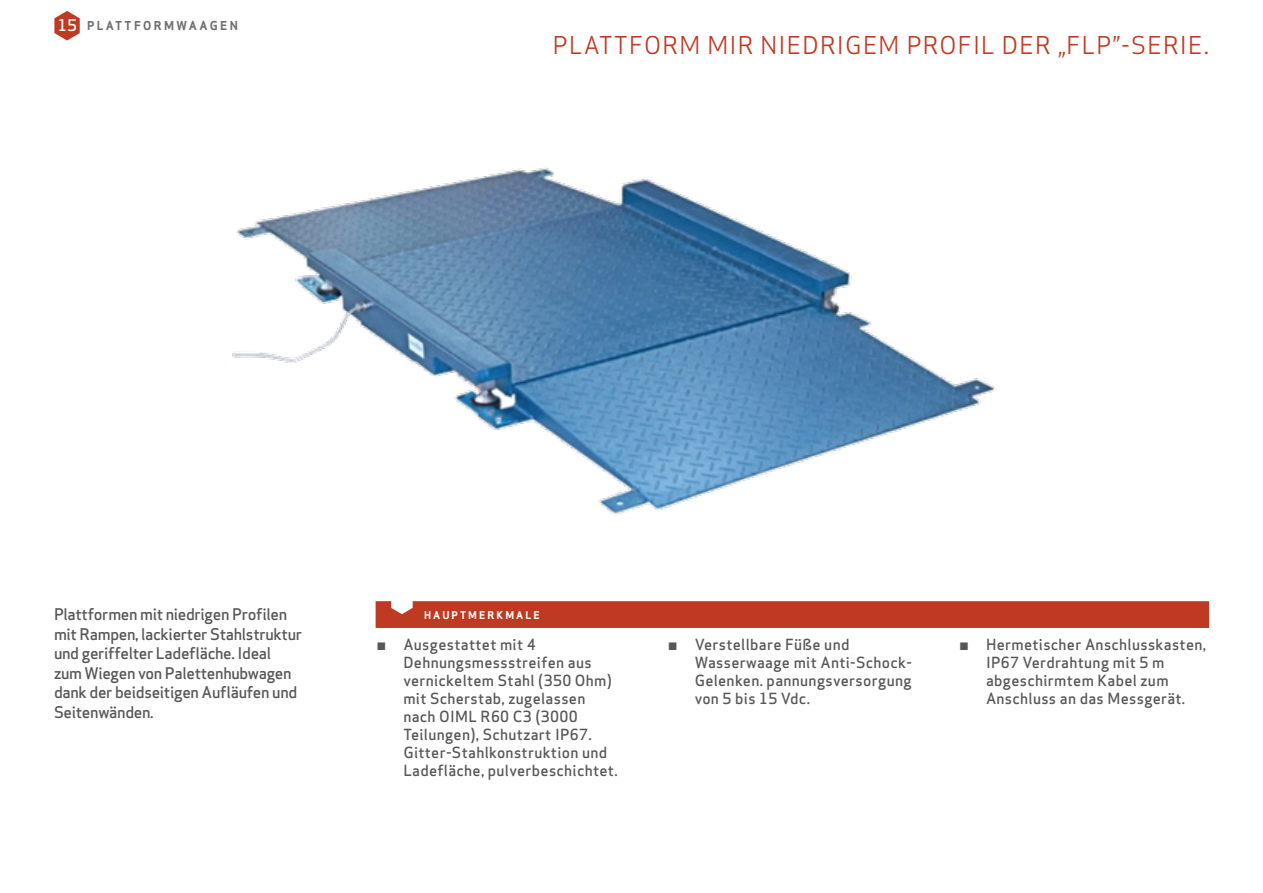
<style>
.page{position:relative;width:1263px;height:893px;background:#fff}
.page>*{position:absolute;margin:0;border:0;box-sizing:border-box;transform-origin:0 0}
._2_nagluwek-strona{font:24px "Apex Sans";letter-spacing:.05em;color:#bf3a22}
.t1{font:500 15.75px/19.5px "Apex Sans";letter-spacing:-.02em;color:#575756}
.t2{font:500 15.75px "Apex Sans";color:#fff}
.t3{font:500 15px/18px "Apex Sans";letter-spacing:.02em;color:#575756}
.nagluwek_kopia{font:700 12px "Apex Sans";letter-spacing:.2em;color:#706f6f}
.t4{font:700 10.5px "Apex Sans";letter-spacing:.2em;color:#fff}
.s1{font-weight:400}
</style>
<div class="page">
<svg style="left:54px;top:11px;width:26px;height:30px"></svg>
<div style="left:376px;top:601px;width:833px;height:27px;background:#bf3a22"></div>
<img style="left:232px;top:168px;width:763px;height:346px">
<p class="t2" style="left:58px;top:11px;width:21px">15</p>
<p class="nagluwek_kopia" style="left:87px;top:18px;width:152px">PLATTFORMWAAGEN</p>
<p class="_2_nagluwek-strona" style="left:553px;top:26px;width:657px">PLATTFORM MIR NIEDRIGEM PROFIL DER „FLP”-SERIE.</p>
<p class="t1" style="left:54px;top:603px;width:235px">Plattformen mit niedrigen Profilen</p>
<p class="t4" style="left:424px;top:608px;width:117px">HAUPTMERKMALE</p>
<p class="t1" style="left:54px;top:622px;width:250px">mit Rampen, lackierter Stahlstruktur und geriffelter Ladefläche. Ideal zum Wiegen von Palettenhubwagen dank der beidseitigen Aufläufen und<br>Seitenwänden.</p>
<p class="t3" style="left:403px;top:633px;width:216px;text-indent:-27px"><span class="s1">¬</span> Ausgestattet mit 4<br>Dehnungsmessstreifen aus vernickeltem Stahl (350 Ohm) mit Scherstab, zugelassen nach OIML R60 C3 (3000<br>Teilungen), Schutzart IP67.<br>Gitter-Stahlkonstruktion und<br>Ladefläche, pulverbeschichtet.</p>
<p class="t3" style="left:695px;top:633px;width:219px;text-indent:-27px"><span class="s1">¬</span> Verstellbare Füße und<br>Wasserwaage mit Anti-Schock-<br>Gelenken. pannungsversorgung von 5 bis 15 Vdc.</p>
<p class="t3" style="left:986px;top:633px;width:222px;text-indent:-27px"><span class="s1">¬</span> Hermetischer Anschlusskasten,<br>IP67 Verdrahtung mit 5 m abgeschirmtem Kabel zum<br>Anschluss an das Messgerät.</p>
</div>
